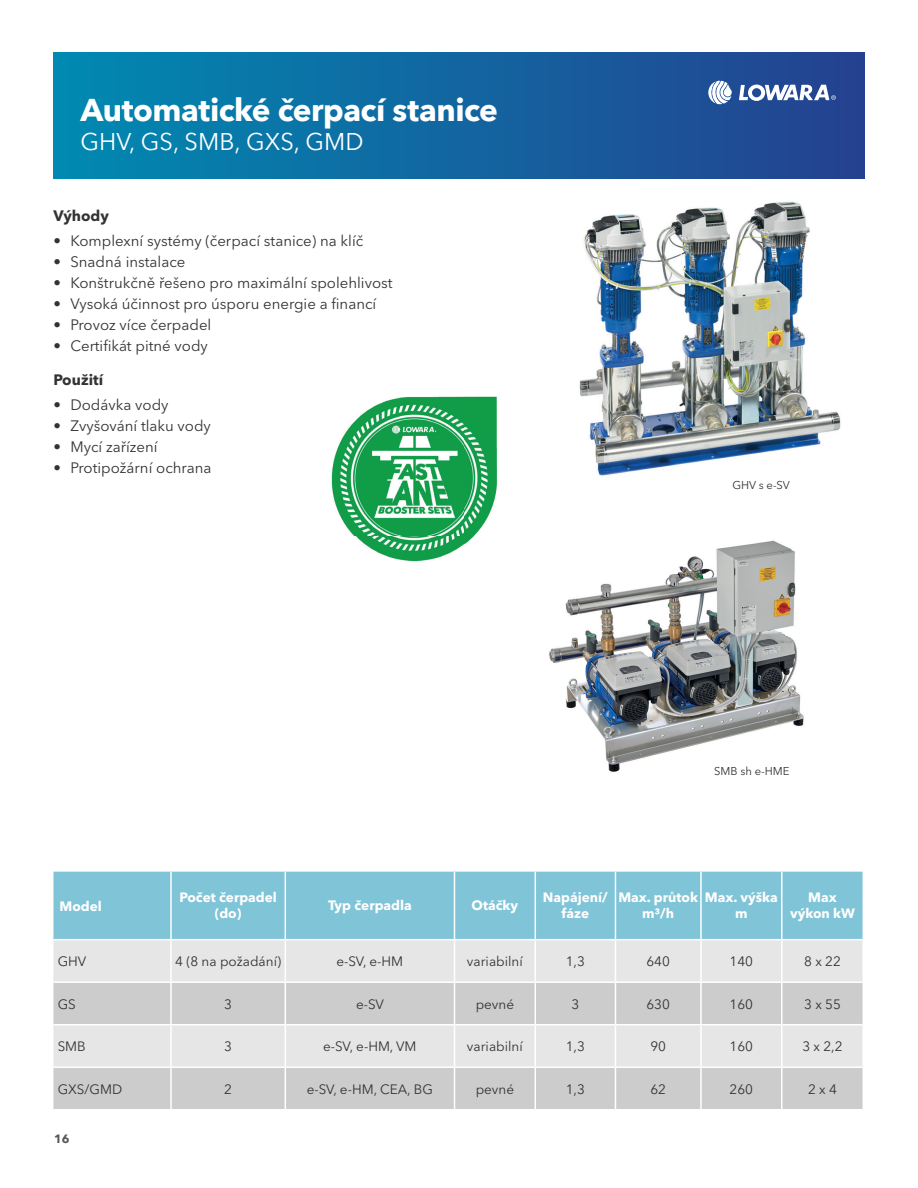
<style>
.page{position:relative;width:918px;height:1188px;background:#fff}
.page>*{position:absolute;margin:0;border:0;box-sizing:border-box;transform-origin:0 0}
.xy_main_headers_fina{font:700 31.5px "Avenir Next";letter-spacing:-.015em;color:#fff}
.Überschrift_blau{font:24px "Avenir Next LT Pro";color:#fff}
.t1{font:15px "Avenir Next LT Pro";color:#333}
.Subhead1{font:700 15px "Avenir Next LT Pro";color:#333}
.Body{font:13.5px "Avenir Next LT Pro";color:#333}
.Body-2{font:700 13.5px/16.2px "Avenir Next LT Pro";color:#fff;text-align:center}
.t2{font:700 12px "Avenir Next LT Pro";color:#58595b}
.Bildlegende{font:11.25px "Avenir Next LT Pro";color:#333}
</style>
<div class="page">
<div style="left:54px;top:53px;width:810px;height:126px;background:linear-gradient(to right,#008ab1,#24418f)"></div>
<div style="left:53px;top:872px;width:810px;height:67px;background:#80c4d8"></div>
<div style="left:53px;top:940px;width:810px;height:41px;background:#e6e6e6"></div>
<svg style="left:53px;top:983px;width:810px;height:126px;background:#d4d4d4"></svg>
<hr style="left:170px;top:872px;width:2px;height:67px;background:#fff">
<hr style="left:285px;top:872px;width:1px;height:67px;background:#fff">
<hr style="left:454px;top:872px;width:1px;height:67px;background:#fff">
<hr style="left:535px;top:872px;width:1px;height:67px;background:#fff">
<hr style="left:615px;top:872px;width:1px;height:67px;background:#fff">
<hr style="left:700px;top:872px;width:2px;height:67px;background:#fff">
<hr style="left:781px;top:872px;width:2px;height:67px;background:#fff">
<hr style="left:170px;top:940px;width:2px;height:41px;background:#fff">
<hr style="left:285px;top:940px;width:1px;height:41px;background:#fff">
<hr style="left:454px;top:940px;width:1px;height:41px;background:#fff">
<hr style="left:535px;top:940px;width:1px;height:41px;background:#fff">
<hr style="left:615px;top:940px;width:1px;height:41px;background:#fff">
<hr style="left:700px;top:940px;width:2px;height:41px;background:#fff">
<hr style="left:781px;top:940px;width:2px;height:41px;background:#fff">
<hr style="left:170px;top:983px;width:2px;height:41px;background:#fff">
<hr style="left:285px;top:983px;width:1px;height:41px;background:#fff">
<hr style="left:454px;top:983px;width:1px;height:41px;background:#fff">
<hr style="left:535px;top:983px;width:1px;height:41px;background:#fff">
<hr style="left:615px;top:983px;width:1px;height:41px;background:#fff">
<hr style="left:700px;top:983px;width:2px;height:41px;background:#fff">
<hr style="left:781px;top:983px;width:2px;height:41px;background:#fff">
<hr style="left:53px;top:1024px;width:118px;height:1px;background:#fff">
<hr style="left:171px;top:1024px;width:114px;height:1px;background:#fff">
<hr style="left:170px;top:1025px;width:2px;height:41px;background:#fff">
<hr style="left:285px;top:1024px;width:169px;height:1px;background:#fff">
<hr style="left:285px;top:1025px;width:1px;height:41px;background:#fff">
<hr style="left:454px;top:1024px;width:81px;height:1px;background:#fff">
<hr style="left:454px;top:1025px;width:1px;height:41px;background:#fff">
<hr style="left:535px;top:1024px;width:80px;height:1px;background:#fff">
<hr style="left:535px;top:1025px;width:1px;height:41px;background:#fff">
<hr style="left:615px;top:1024px;width:86px;height:1px;background:#fff">
<hr style="left:615px;top:1025px;width:1px;height:41px;background:#fff">
<hr style="left:701px;top:1024px;width:81px;height:1px;background:#fff">
<hr style="left:700px;top:1025px;width:2px;height:41px;background:#fff">
<hr style="left:782px;top:1024px;width:81px;height:1px;background:#fff">
<hr style="left:781px;top:1025px;width:2px;height:41px;background:#fff">
<hr style="left:53px;top:1066px;width:118px;height:2px;background:#fff">
<hr style="left:171px;top:1066px;width:114px;height:2px;background:#fff">
<hr style="left:170px;top:1068px;width:2px;height:41px;background:#fff">
<hr style="left:285px;top:1066px;width:169px;height:2px;background:#fff">
<hr style="left:285px;top:1068px;width:1px;height:41px;background:#fff">
<hr style="left:454px;top:1066px;width:81px;height:2px;background:#fff">
<hr style="left:454px;top:1068px;width:1px;height:41px;background:#fff">
<hr style="left:535px;top:1066px;width:80px;height:2px;background:#fff">
<hr style="left:535px;top:1068px;width:1px;height:41px;background:#fff">
<hr style="left:615px;top:1066px;width:86px;height:2px;background:#fff">
<hr style="left:615px;top:1068px;width:1px;height:41px;background:#fff">
<hr style="left:701px;top:1066px;width:81px;height:2px;background:#fff">
<hr style="left:700px;top:1068px;width:2px;height:41px;background:#fff">
<hr style="left:782px;top:1066px;width:81px;height:2px;background:#fff">
<hr style="left:781px;top:1068px;width:2px;height:41px;background:#fff">
<img style="left:549px;top:540px;width:255px;height:232px">
<img style="left:331px;top:396px;width:166px;height:166px">
<img style="left:579px;top:202px;width:262px;height:274px">
<svg style="left:708px;top:81px;width:24px;height:23px"></svg>
<svg style="left:739px;top:85px;width:97px;height:16px"></svg>
<p class="xy_main_headers_fina" style="left:80px;top:83px;width:419px">Automatické čerpací stanice</p>
<p class="Überschrift_blau" style="left:80px;top:127px;width:285px">GHV, GS, SMB, GXS, GMD</p>
<p class="Subhead1" style="left:53px;top:206px;width:57px">Výhody</p>
<p class="t1" style="left:53px;top:232px;width:311px">• Komplexní systémy (čerpací stanice) na klíč</p>
<p class="t1" style="left:53px;top:253px;width:133px">• Snadná instalace</p>
<p class="t1" style="left:53px;top:274px;width:341px">• Konštrukčně řešeno pro maximální spolehlivost</p>
<p class="t1" style="left:53px;top:295px;width:324px">• Vysoká účinnost pro úsporu energie a financí</p>
<p class="t1" style="left:53px;top:316px;width:159px">• Provoz více čerpadel</p>
<p class="t1" style="left:53px;top:337px;width:156px">• Certifikát pitné vody</p>
<p class="Subhead1" style="left:53px;top:370px;width:51px">Použití</p>
<p class="t1" style="left:53px;top:396px;width:117px">• Dodávka vody</p>
<p class="t1" style="left:53px;top:417px;width:159px">• Zvyšování tlaku vody</p>
<p class="t1" style="left:53px;top:438px;width:106px">• Mycí zařízení</p>
<p class="t1" style="left:53px;top:459px;width:160px">• Protipožární ochrana</p>
<p class="Bildlegende" style="left:732px;top:479px;width:59px">GHV s e-SV</p>
<p class="Bildlegende" style="left:714px;top:764px;width:77px">SMB sh e-HME</p>
<p class="Body-2" style="left:59px;top:898px;width:44px">Model</p>
<p class="Body-2" style="left:179px;top:889px;width:99px">Počet čerpadel</p>
<p class="Body-2" style="left:215px;top:906px;width:28px">(do)</p>
<p class="Body-2" style="left:328px;top:897px;width:85px">Typ čerpadla</p>
<p class="Body-2" style="left:472px;top:897px;width:48px">Otáčky</p>
<p class="Body-2" style="left:543px;top:889px;width:66px">Napájení/ fáze</p>
<p class="Body-2" style="left:618px;top:889px;width:81px">Max. průtok m³/h</p>
<p class="Body-2" style="left:705px;top:889px;width:74px">Max. výška</p>
<p class="Body-2" style="left:735px;top:906px;width:14px">m</p>
<p class="Body-2" style="left:808px;top:889px;width:30px">Max</p>
<p class="Body-2" style="left:790px;top:906px;width:67px">výkon kW</p>
<p class="Body" style="left:58px;top:953px;width:30px">GHV</p>
<p class="Body" style="left:175px;top:953px;width:107px">4 (8 na požadání)</p>
<p class="Body" style="left:337px;top:953px;width:68px">e-SV, e-HM</p>
<p class="Body" style="left:467px;top:953px;width:57px">variabilní</p>
<p class="Body" style="left:566px;top:953px;width:21px">1,3</p>
<p class="Body" style="left:646px;top:953px;width:25px">640</p>
<p class="Body" style="left:730px;top:953px;width:25px">140</p>
<p class="Body" style="left:804px;top:953px;width:38px">8 x 22</p>
<p class="Body" style="left:58px;top:996px;width:20px">GS</p>
<p class="Body" style="left:224px;top:996px;width:9px">3</p>
<p class="Body" style="left:356px;top:996px;width:29px">e-SV</p>
<p class="Body" style="left:476px;top:996px;width:40px">pevné</p>
<p class="Body" style="left:571px;top:996px;width:9px">3</p>
<p class="Body" style="left:646px;top:996px;width:25px">630</p>
<p class="Body" style="left:730px;top:996px;width:25px">160</p>
<p class="Body" style="left:804px;top:996px;width:38px">3 x 55</p>
<p class="Body" style="left:58px;top:1038px;width:30px">SMB</p>
<p class="Body" style="left:224px;top:1038px;width:9px">3</p>
<p class="Body" style="left:323px;top:1038px;width:95px">e-SV, e-HM, VM</p>
<p class="Body" style="left:467px;top:1038px;width:57px">variabilní</p>
<p class="Body" style="left:566px;top:1038px;width:21px">1,3</p>
<p class="Body" style="left:650px;top:1038px;width:17px">90</p>
<p class="Body" style="left:730px;top:1038px;width:25px">160</p>
<p class="Body" style="left:802px;top:1038px;width:42px">3 x 2,2</p>
<p class="Body" style="left:58px;top:1081px;width:66px">GXS/GMD</p>
<p class="Body" style="left:224px;top:1081px;width:9px">2</p>
<p class="Body" style="left:307px;top:1081px;width:128px">e-SV, e-HM, CEA, BG</p>
<p class="Body" style="left:476px;top:1081px;width:40px">pevné</p>
<p class="Body" style="left:566px;top:1081px;width:21px">1,3</p>
<p class="Body" style="left:650px;top:1081px;width:17px">62</p>
<p class="Body" style="left:730px;top:1081px;width:25px">260</p>
<p class="Body" style="left:808px;top:1081px;width:30px">2 x 4</p>
<p class="t2" style="left:54px;top:1132px;width:17px">16</p>
</div>
